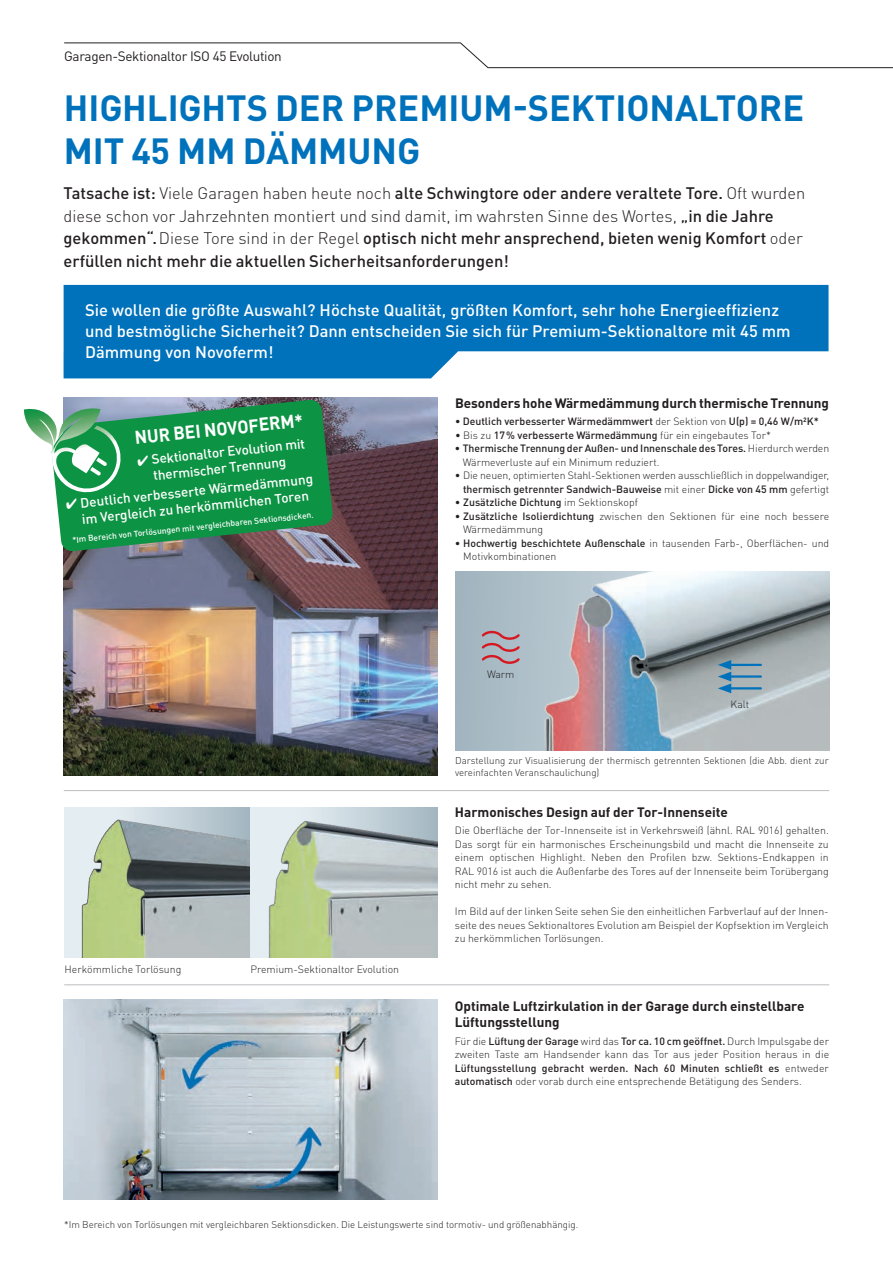
<style>
.page{position:relative;width:893px;height:1263px;background:#fff}
.page>*{position:absolute;margin:0;border:0;box-sizing:border-box;transform-origin:0 0}
.t1{font:700 36px/43.2px "DIN Pro";color:#0072bc}
.t2{font:700 18.3px "DIN Pro";color:#fff;scale:.95 1}
.t3{font:500 16.5px/22.5px "DIN Pro";color:#231f20}
.t4{font:500 16.5px/21px "DIN Pro";color:#fff}
.t5{font:700 13.5px/16.2px "DIN Pro";color:#231f20}
.t6{font:500 13.5px/16.2px "DIN Pro";color:#fff}
.t7{font:13.5px "DIN Pro";letter-spacing:-.025em;color:#231f20}
.t8{font:300 10.5px/13.5px "DIN Pro";color:#231f20;text-align:justify}
.t9{font:500 10.5px/13.5px "DIN Pro";color:#231f20}
.t10{font:300 9.75px/11.7px "DIN Pro";color:#231f20}
.t11{font:500 8.4px "DIN Pro";color:#fff}
.s1{font-weight:300}
.s2{font-weight:500}
</style>
<div class="page">
<svg style="left:64px;top:42px;width:829px;height:26px"></svg>
<img style="left:64px;top:397px;width:374px;height:379px">
<hr style="left:64px;top:790px;width:765px;height:1px;background:#bcbdc0">
<hr style="left:64px;top:984px;width:765px;height:1px;background:#bcbdc0">
<img style="left:64px;top:999px;width:374px;height:200px">
<svg style="left:64px;top:285px;width:764px;height:93px;background:#2486c5"></svg>
<img style="left:455px;top:571px;width:374px;height:179px">
<hr style="left:727px;top:687px;width:34px;height:2px;background:#0072bc">
<hr style="left:727px;top:675px;width:34px;height:3px;background:#0072bc">
<hr style="left:727px;top:664px;width:34px;height:2px;background:#0072bc">
<svg style="left:718px;top:660px;width:13px;height:33px"></svg>
<svg style="left:480px;top:631px;width:42px;height:36px;background:#b19ba4"></svg>
<img style="left:64px;top:808px;width:186px;height:149px">
<svg style="left:250px;top:808px;width:188px;height:149px;background:#bcc8bc"></svg>
<svg style="left:24px;top:399px;width:309px;height:153px;background:#409d68"></svg>
<p class="t7" style="left:64px;top:47px;width:219px">Garagen-Sektionaltor ISO 45 Evolution</p>
<h1 class="t1" style="left:64px;top:85px;width:742px">HIGHLIGHTS DER PREMIUM-SEKTIONALTORE<br>MIT 45 MM DÄMMUNG</h1>
<p class="t3" style="left:64px;top:182px;width:743px">Tatsache ist: <span class="s1">Viele Garagen haben heute noch</span> alte Schwingtore oder andere veraltete Tore. <span class="s1">Oft wurden diese schon vor Jahrzehnten montiert und sind damit, im wahrsten Sinne des Wortes,</span> „in die Jahre gekommen“. <span class="s1">Diese Tore sind in der Regel</span> optisch nicht mehr ansprechend, bieten wenig Komfort <span class="s1">oder </span>erfüllen nicht mehr die aktuellen Sicherheitsanforderungen!</p>
<h3 class="t4" style="left:85px;top:298px;width:707px">Sie wollen die größte Auswahl? Höchste Qualität, größten Komfort, sehr hohe Energieeffizienz und bestmögliche Sicherheit? Dann entscheiden Sie sich für Premium-Sektionaltore mit 45 mm<br>Dämmung von Novoferm!</h3>
<h2 class="t2" style="left:134px;top:425px;width:179px;rotate:-6deg">NUR BEI NOVOFERM*</h2>
<p class="t6" style="left:137px;top:452px;width:170px;text-align:center;rotate:-6deg">✔ Sektionaltor Evolution mit thermischer Trennung</p>
<p class="t11" style="left:72px;top:534px;width:244px;rotate:-6deg">*Im Bereich von Torlösungen mit vergleichbaren Sektionsdicken.</p>
<p class="t6" style="left:80px;top:494px;width:235px;text-indent:-14px;rotate:-6deg">✔ Deutlich verbesserte Wärmedämmung im Vergleich zu herkömmlichen Toren</p>
<p class="t8" style="left:65px;top:962px;width:118px">Herkömmliche Torlösung</p>
<p class="t8" style="left:251px;top:962px;width:150px">Premium-Sektionaltor Evolution</p>
<p class="t5" style="left:455px;top:394px;width:376px">Besonders hohe Wärmedämmung durch thermische Trennung</p>
<p class="t9" style="left:455px;top:414px;width:365px">• Deutlich verbesserter Wärmedämmwert <span class="s1">der Sektion von</span> U(p) = 0,46 W/m²K*</p>
<p class="t8" style="left:455px;top:428px;width:317px">• Bis zu <span class="s2">17% verbesserte Wärmedämmung</span> für ein eingebautes Tor*</p>
<p class="t9" style="left:463px;top:441px;width:368px;text-indent:-8px">• Thermische Trennung der Außen- und Innenschale des Tores. <span class="s1">Hierdurch werden<br>Wärmeverluste auf ein Minimum reduziert.</span></p>
<p class="t8" style="left:455px;top:468px;width:376px;text-align:right">• Die neuen, optimierten Stahl-Sektionen werden ausschließlich in doppelwandiger, <span class="s2">thermisch getrennter Sandwich-Bauweise</span> mit einer <span class="s2">Dicke von 45 mm</span> gefertigt</p>
<p class="t9" style="left:455px;top:495px;width:185px"><span class="s1">•</span> Zusätzliche Dichtung <span class="s1">im Sektionskopf</span></p>
<p class="t8" style="left:463px;top:509px;width:368px;text-indent:-8px">• <span class="s2">Zusätzliche Isolierdichtung</span> zwischen den Sektionen für eine noch bessere<br>Wärmedämmung</p>
<p class="t8" style="left:463px;top:536px;width:367px;text-indent:-8px">• <span class="s2">Hochwertig beschichtete Außenschale</span> in tausenden Farb-, Oberflächen- und<br>Motivkombinationen</p>
<p class="t8" style="left:487px;top:667px;width:29px">Warm</p>
<p class="t8" style="left:730px;top:697px;width:20px">Kalt</p>
<p class="t10" style="left:455px;top:754px;width:375px">Darstellung zur Visualisierung der thermisch getrennten Sektionen (die Abb. dient zur vereinfachten Veranschaulichung)</p>
<p class="t5" style="left:455px;top:803px;width:274px">Harmonisches Design auf der Tor-Innenseite</p>
<p class="t8" style="left:455px;top:823px;width:375px">Die Oberfläche der Tor-Innenseite ist in Verkehrsweiß (ähnl. RAL 9016) gehalten.<br>Das sorgt für ein harmonisches Erscheinungsbild und macht die Innenseite zu einem optischen Highlight. Neben den Profilen bzw. Sektions-Endkappen in RAL 9016 ist auch die Außenfarbe des Tores auf der Innenseite beim Torübergang nicht mehr zu sehen.</p>
<p class="t8" style="left:455px;top:904px;width:375px">Im Bild auf der linken Seite sehen Sie den einheitlichen Farbverlauf auf der Innen&shy;seite des neues Sektionaltores Evolution am Beispiel der Kopfsektion im Vergleich zu herkömmlichen Torlösungen.</p>
<p class="t5" style="left:455px;top:997px;width:351px">Optimale Luftzirkulation in der Garage durch einstellbare<br>Lüftungsstellung</p>
<p class="t8" style="left:455px;top:1034px;width:376px">Für die <span class="s2">Lüftung der Garage</span> wird das <span class="s2">Tor ca. 10 cm geöffnet.</span> Durch Impulsgabe der zweiten Taste am Handsender kann das Tor aus jeder Position heraus in die <span class="s2">Lüftungsstellung gebracht werden. Nach 60 Minuten schließt es</span> entweder <span class="s2">automatisch</span> oder vorab durch eine entsprechende Betätigung des Senders.</p>
<p class="t10" style="left:64px;top:1218px;width:516px">*Im Bereich von Torlösungen mit vergleichbaren Sektionsdicken. Die Leistungswerte sind tormotiv- und größenabhängig.</p>
</div>
